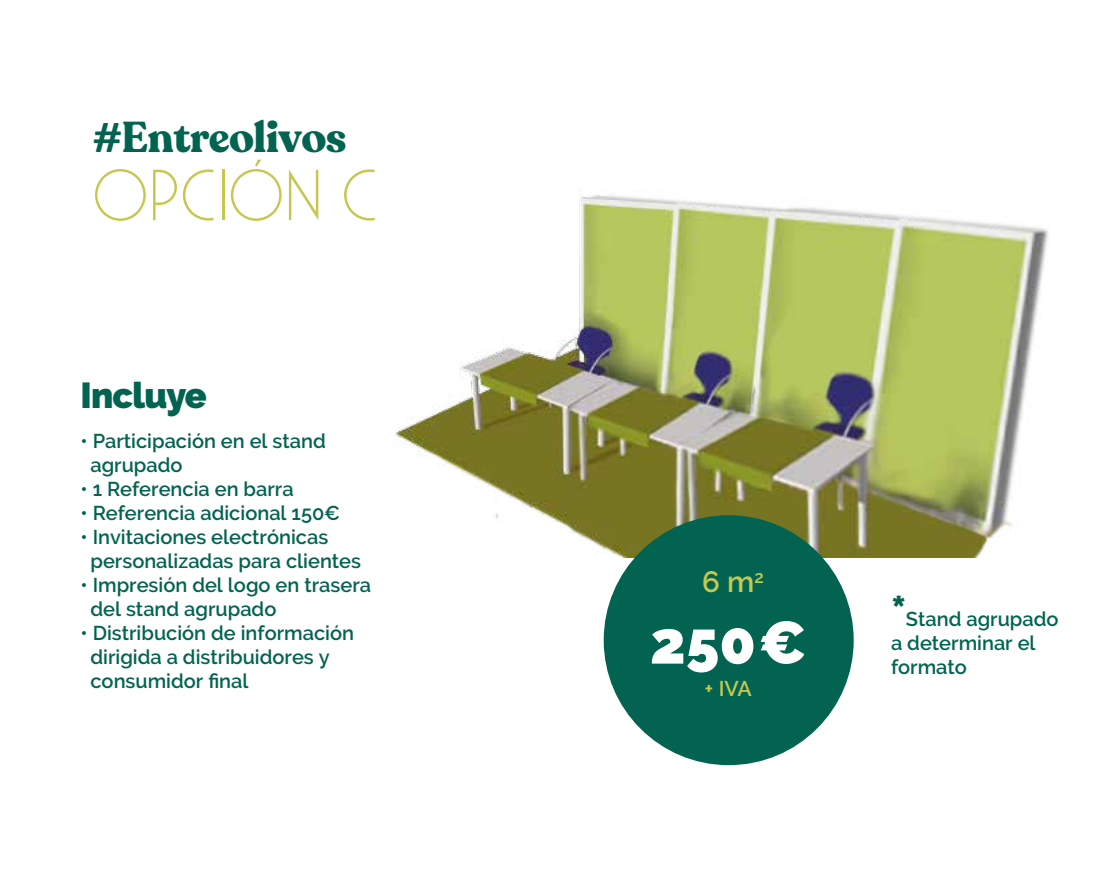
<style>
.page{position:relative;width:1106px;height:879px;background:#fff}
.page>*{position:absolute;margin:0;border:0;box-sizing:border-box;transform-origin:0 0}
.t1{font:300 72px "Saveur Sans";color:#c5c84f}
.t2{font:900 59.6px "Raleway";color:#fff}
.t3{font:700 42.8px "Recoleta";letter-spacing:-.015em;color:#026450}
.t4{font:900 36px "Raleway";letter-spacing:-.025em;color:#026450}
.t5{font:600 29.4px "Raleway";color:#c5c84f}
.t6{font:600 21.2px "Raleway";color:#c5c84f}
.t7{font:600 20px/24px "Raleway";color:#026450}
.s1{font-weight:900;font-size:42px}
</style>
<div class="page">
<img style="left:395px;top:195px;width:654px;height:363px">
<div style="left:603px;top:515px;width:250px;height:250px;background:#026450;border-radius:50%"></div>
<h3 class="t3" style="left:93px;top:110px;width:255px">#Entreolivos</h3>
<h1 class="t1" style="left:93px;top:157px;width:287px">Opción C</h1>
<h3 class="t4" style="left:81px;top:374px;width:128px">Incluye</h3>
<p class="t7" style="left:90px;top:429px;width:237px;text-indent:-10px">• Participación en el stand agrupado</p>
<p class="t7" style="left:81px;top:477px;width:215px">• 1 Referencia en barra</p>
<p class="t7" style="left:81px;top:501px;width:261px">• Referencia adicional 150€</p>
<p class="t7" style="left:90px;top:525px;width:272px;text-indent:-10px">• Invitaciones electrónicas personalizadas para clientes</p>
<p class="t7" style="left:90px;top:573px;width:282px;text-indent:-10px">• Impresión del logo en trasera del stand agrupado</p>
<p class="t7" style="left:90px;top:621px;width:265px;text-indent:-10px">• Distribución de información dirigida a distribuidores y consumidor final</p>
<h3 class="t5" style="left:702px;top:565px;width:63px">6 m<sup>2</sup></h3>
<h2 class="t2" style="left:650px;top:608px;width:158px">250€</h2>
<p class="t6" style="left:704px;top:676px;width:49px">+ IVA</p>
<p class="t7" style="left:891px;top:607px;width:169px"><span class="s1">*</span>Stand agrupado a determinar el formato</p>
</div>
